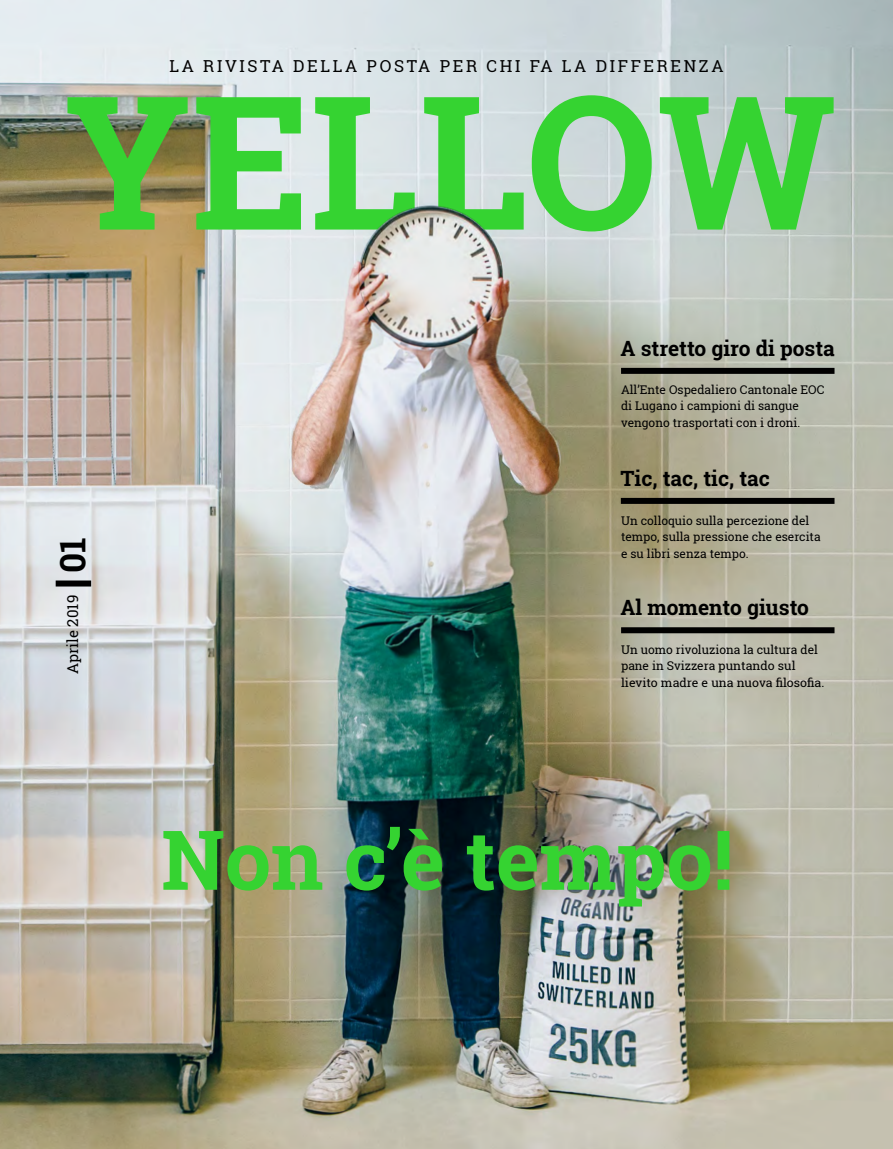
<style>
.page{position:relative;width:893px;height:1149px;background:#fff}
.page>*{position:absolute;margin:0;border:0;box-sizing:border-box;transform-origin:0 0}
.t1{font:700 186px "Roboto Slab";color:#35d331}
.t2{font:700 82.5px "Roboto Slab";color:#35d331}
.t3{font:700 35.1px "Roboto Slab";color:#000}
.t4{font:700 21px "Roboto Slab";color:#000}
.t5{font:16.5px "Roboto Slab";letter-spacing:.16em;color:#000}
.t6{font:15px "Roboto Slab";color:#000}
.t7{font:12px/16.5px "Roboto Slab";color:#000}
</style>
<div class="page">
<img style="left:0;top:1004px;width:893px;height:144px">
<img style="left:0;top:0;width:893px;height:1004px">
<div style="left:56px;top:580px;width:35px;height:6px;background:#000"></div>
<div style="left:621px;top:368px;width:213px;height:6px;background:#000"></div>
<div style="left:621px;top:497px;width:213px;height:6px;background:#000"></div>
<div style="left:621px;top:627px;width:213px;height:6px;background:#000"></div>
<h3 class="t5" style="left:169px;top:54px;width:556px">LA RIVISTA DELLA POSTA PER CHI FA LA DIFFERENZA</h3>
<h1 class="t1" style="left:64px;top:34px;width:774px">YELLOW</h1>
<h3 class="t3" style="left:49px;top:573px;width:37px;rotate:-90deg">01</h3>
<p class="t6" style="left:63px;top:674px;width:81px;rotate:-90deg">Aprile 2019</p>
<h3 class="t4" style="left:620px;top:333px;width:216px">A stretto giro di posta</h3>
<p class="t7" style="left:621px;top:381px;width:205px">All’Ente Ospedaliero Cantonale EOC di Lugano i campioni di sangue vengono trasportati con i droni.</p>
<h3 class="t4" style="left:620px;top:464px;width:151px">Tic, tac, tic, tac</h3>
<p class="t7" style="left:621px;top:511px;width:201px">Un colloquio sulla percezione del tempo, sulla pressione che esercita e su libri senza tempo.</p>
<h3 class="t4" style="left:620px;top:593px;width:190px">Al momento giusto</h3>
<p class="t7" style="left:621px;top:641px;width:205px">Un uomo rivoluziona la cultura del pane in Svizzera puntando sul lievito madre e una nuova filosofia.</p>
<h2 class="t2" style="left:161px;top:803px;width:574px">Non c’è tempo!</h2>
</div>
